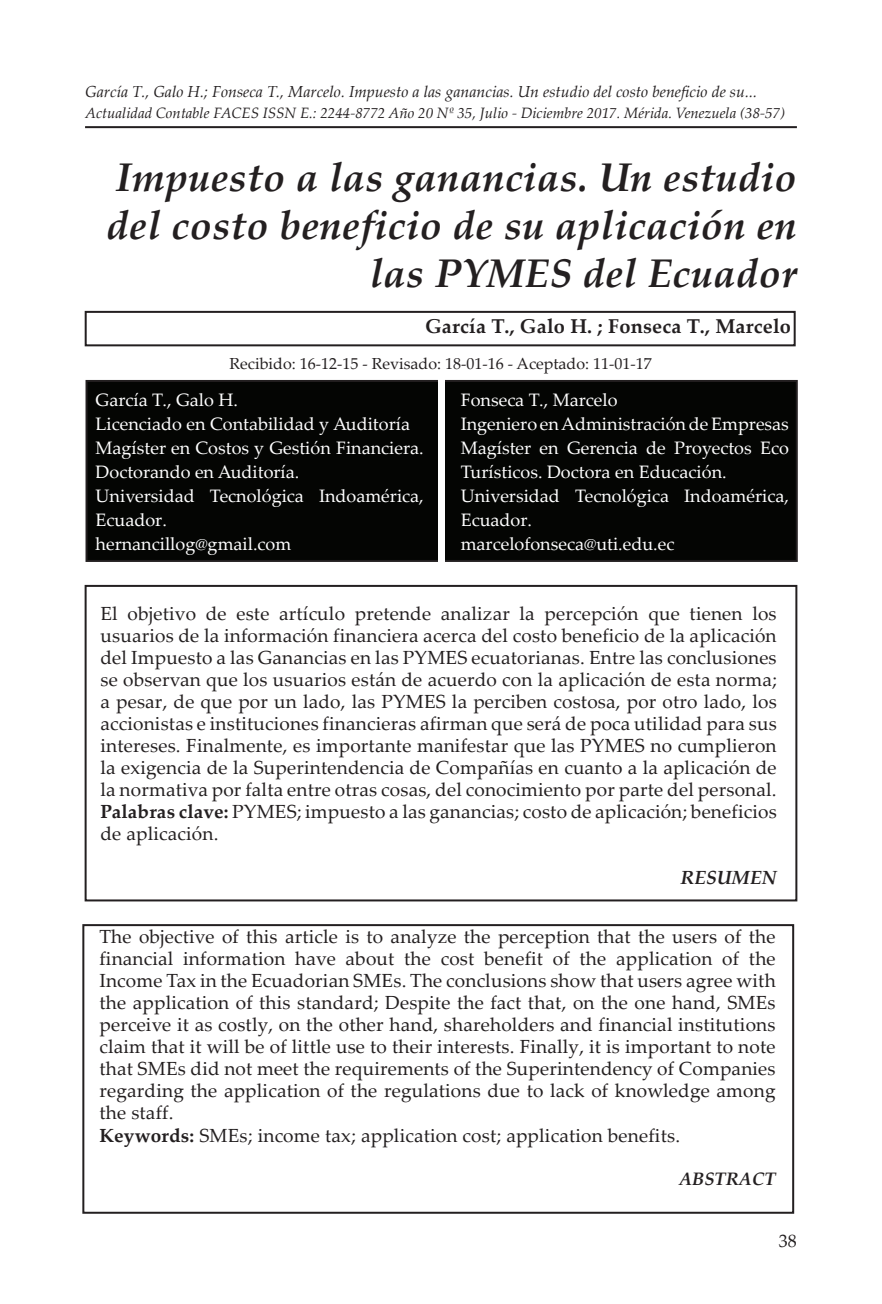
<style>
.page{position:relative;width:882px;height:1304px;background:#fff}
.page>*{position:absolute;margin:0;border:0;box-sizing:border-box;transform-origin:0 0}
.t1{font:italic 700 40px/48px "Palatino Linotype";letter-spacing:.01em;color:#231f20;text-align:right}
.t2{font:700 20px "Palatino Linotype";letter-spacing:.01em;color:#231f20}
.t3{font:19px/22px "Palatino Linotype";letter-spacing:.01em;color:#231f20;text-align:justify}
.t4{font:italic 700 19px "Palatino Linotype";letter-spacing:.01em;color:#231f20}
.t5{font:18px/24px "Palatino Linotype";color:#fff}
.t6{font:italic 700 18px "Palatino Linotype";letter-spacing:.01em;color:#231f20}
.t7{font:18px "Palatino Linotype";color:#231f20}
.t8{font:italic 16px "Palatino Linotype";color:#231f20}
.t9{font:16px "Palatino Linotype";color:#231f20}
.t10{font:italic 15px "Palatino Linotype";color:#231f20}
.s1{font-weight:700}
</style>
<div class="page">
<hr style="left:85px;top:126px;width:712px;height:2px;background:#231f20">
<div style="left:85px;top:311px;width:710px;height:35px;border:2px solid #231f20"></div>
<div style="left:85px;top:585px;width:712px;height:316px;border:2px solid #231f20"></div>
<div style="left:86px;top:381px;width:710px;height:180px;background:#040503"></div>
<div style="left:85px;top:380px;width:712px;height:182px;border:2px solid #231f20"></div>
<div style="left:438px;top:378px;width:6px;height:185px;background:#fff"></div>
<div style="left:82px;top:924px;width:712px;height:290px;border:2px solid #231f20"></div>
<p class="t8" style="left:85px;top:80px;width:673px">García T., Galo H.; Fonseca T., Marcelo. Impuesto a las ganancias. Un estudio del costo beneficio de su...</p>
<p class="t10" style="left:85px;top:103px;width:701px">Actualidad Contable FACES ISSN E.: 2244-8772 Año 20 Nº 35, Julio - Diciembre 2017. Mérida. Venezuela (38-57)</p>
<h1 class="t1" style="left:107px;top:152px;width:691px">Impuesto a las ganancias. Un estudio del costo beneficio de su aplicación en las PYMES del Ecuador</h1>
<p class="t2" style="left:425px;top:312px;width:367px">García T., Galo H. ; Fonseca T., Marcelo</p>
<p class="t9" style="left:229px;top:352px;width:424px">Recibido: 16-12-15 - Revisado: 18-01-16 - Aceptado: 11-01-17</p>
<p class="t5" style="left:96px;top:387px;width:330px">García T., Galo H.<br>Licenciado en Contabilidad y Auditoría<br>Magíster en Costos y Gestión Financiera.<br>Doctorando en Auditoría.<br>Universidad Tecnológica Indoamérica,<br>Ecuador.<br>hernancillog@gmail.com</p>
<p class="t5" style="left:461px;top:387px;width:330px">Fonseca T., Marcelo<br>Ingeniero en Administración de Empresas<br>Magíster en Gerencia de Proyectos Eco<br>Turísticos. Doctora en Educación.<br>Universidad Tecnológica Indoamérica,<br>Ecuador.<br>marcelofonseca@uti.edu.ec</p>
<p class="t3" style="left:100px;top:602px;width:678px">El objetivo de este artículo pretende analizar la percepción que tienen los usuarios de la información financiera acerca del costo beneficio de la aplicación del Impuesto a las Ganancias en las PYMES ecuatorianas. Entre las conclusiones se observan que los usuarios están de acuerdo con la aplicación de esta norma; a pesar, de que por un lado, las PYMES la perciben costosa, por otro lado, los accionistas e instituciones financieras afirman que será de poca utilidad para sus intereses. Finalmente, es importante manifestar que las PYMES no cumplieron la exigencia de la Superintendencia de Compañías en cuanto a la aplicación de la normativa por falta entre otras cosas, del conocimiento por parte del personal.<br><span class="s1">Palabras clave:</span> PYMES; impuesto a las ganancias; costo de aplicación; beneficios de aplicación.</p>
<p class="t4" style="left:680px;top:864px;width:98px">RESUMEN</p>
<p class="t3" style="left:99px;top:925px;width:677px;text-align:left">The objective of this article is to analyze the perception that the users of the financial information have about the cost benefit of the application of the Income Tax in the Ecuadorian SMEs. The conclusions show that users agree with the application of this standard; Despite the fact that, on the one hand, SMEs perceive it as costly, on the other hand, shareholders and financial institutions claim that it will be of little use to their interests. Finally, it is important to note that SMEs did not meet the requirements of the Superintendency of Companies regarding the application of the regulations due to lack of knowledge among the staff.<br><span class="s1">Keywords:</span> SMEs; income tax; application cost; application benefits.</p>
<p class="t6" style="left:679px;top:1167px;width:98px">ABSTRACT</p>
<p class="t7" style="left:779px;top:1228px;width:19px">38</p>
</div>
